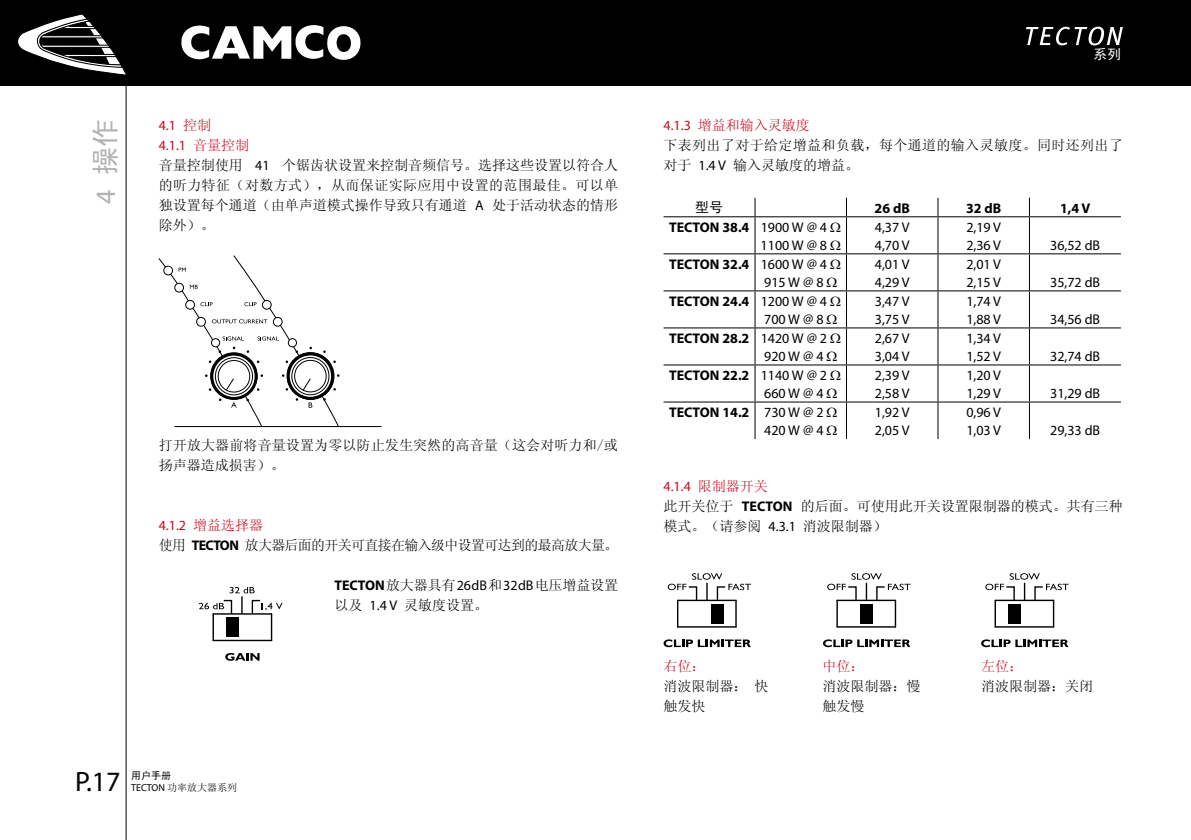
<style>
.page{position:relative;width:1191px;height:840px;background:#fff}
.page>*{position:absolute;margin:0;border:0;box-sizing:border-box;transform-origin:0 0}
.t1{font:28px "Myriad";color:#000}
.t2{font:28px "Sim Hei";color:#b1b2b4}
.t3{font:14px/18px "Myriad";color:#000}
.t4{font:14px/20px "Sim Sun";color:#000}
.t5{font:14px/20px "Sim Sun";letter-spacing:.025em;color:#000}
.t6{font:14px "Sim Sun";letter-spacing:-.04em;color:#000}
.t7{font:14px/20px "Myriad";color:#cc071e}
.t8{font:700 14px "Myriad";color:#000}
.t9{font:14px "Sim Sun";color:#cc071e}
.t10{font:14px "Sim Hei";color:#fff}
.t11{font:14px "Sim Hei";color:#000}
.t12{font:10px "Sim Sun";color:#000}
.t13{font:10px "Sim Hei";color:#000}
.s1{font-family:"Myriad"}
.s2{font-family:"Sim Sun"}
.s3{font-family:"Myriad";font-weight:700}
.s4{font-family:"Myriad";color:#cc071e}
.s5{color:#cc071e}
.s6{font-weight:700}
</style>
<div class="page">
<svg style="left:225px;top:653px;width:34px;height:7px"></svg>
<svg style="left:199px;top:586px;width:83px;height:54px"></svg>
<hr style="left:677px;top:626px;width:59px;height:1px;background:#000">
<svg style="left:663px;top:639px;width:88px;height:7px"></svg>
<svg style="left:668px;top:573px;width:83px;height:53px"></svg>
<hr style="left:836px;top:600px;width:2px;height:26px;background:#000">
<hr style="left:894px;top:600px;width:2px;height:26px;background:#000">
<hr style="left:837px;top:626px;width:58px;height:1px;background:#000">
<div style="left:860px;top:603px;width:13px;height:20px;background:#000"></div>
<svg style="left:823px;top:639px;width:87px;height:7px"></svg>
<svg style="left:827px;top:573px;width:83px;height:28px"></svg>
<hr style="left:994px;top:600px;width:2px;height:26px;background:#000">
<hr style="left:1052px;top:600px;width:2px;height:26px;background:#000">
<hr style="left:995px;top:626px;width:58px;height:1px;background:#000">
<div style="left:1008px;top:603px;width:13px;height:20px;background:#000"></div>
<svg style="left:981px;top:639px;width:87px;height:7px"></svg>
<svg style="left:985px;top:573px;width:83px;height:28px"></svg>
<hr style="left:175px;top:426px;width:206px;height:1px;background:#000">
<svg style="left:158px;top:255px;width:181px;height:172px"></svg>
<div style="left:0;top:0;width:1191px;height:85px;background:#000"></div>
<svg style="left:181px;top:25px;width:179px;height:35px"></svg>
<hr style="left:126px;top:0;width:1px;height:839px;background:#000">
<svg style="left:1026px;top:27px;width:96px;height:18px"></svg>
<svg style="left:17px;top:14px;width:109px;height:61px"></svg>
<hr style="left:663px;top:216px;width:92px;height:1px;background:#000">
<hr style="left:755px;top:216px;width:91px;height:1px;background:#000">
<hr style="left:846px;top:216px;width:92px;height:1px;background:#000">
<hr style="left:938px;top:216px;width:91px;height:1px;background:#000">
<hr style="left:1029px;top:216px;width:92px;height:1px;background:#000">
<hr style="left:663px;top:253px;width:92px;height:1px;background:#000">
<hr style="left:755px;top:253px;width:91px;height:1px;background:#000">
<hr style="left:846px;top:253px;width:92px;height:1px;background:#000">
<hr style="left:938px;top:253px;width:91px;height:1px;background:#000">
<hr style="left:1029px;top:253px;width:92px;height:1px;background:#000">
<hr style="left:663px;top:290px;width:92px;height:1px;background:#000">
<hr style="left:755px;top:290px;width:91px;height:1px;background:#000">
<hr style="left:846px;top:290px;width:92px;height:1px;background:#000">
<hr style="left:938px;top:290px;width:91px;height:1px;background:#000">
<hr style="left:1029px;top:290px;width:92px;height:1px;background:#000">
<hr style="left:663px;top:327px;width:92px;height:1px;background:#000">
<hr style="left:755px;top:327px;width:91px;height:1px;background:#000">
<hr style="left:846px;top:327px;width:92px;height:1px;background:#000">
<hr style="left:938px;top:327px;width:91px;height:1px;background:#000">
<hr style="left:1029px;top:327px;width:92px;height:1px;background:#000">
<hr style="left:663px;top:364px;width:92px;height:1px;background:#000">
<hr style="left:755px;top:364px;width:91px;height:1px;background:#000">
<hr style="left:846px;top:364px;width:92px;height:1px;background:#000">
<hr style="left:938px;top:364px;width:91px;height:1px;background:#000">
<hr style="left:1029px;top:364px;width:92px;height:1px;background:#000">
<hr style="left:663px;top:401px;width:92px;height:1px;background:#000">
<hr style="left:755px;top:401px;width:91px;height:1px;background:#000">
<hr style="left:846px;top:401px;width:92px;height:1px;background:#000">
<hr style="left:938px;top:401px;width:91px;height:1px;background:#000">
<hr style="left:1029px;top:401px;width:92px;height:1px;background:#000">
<svg style="left:754px;top:198px;width:1px;height:18px"></svg>
<svg style="left:846px;top:198px;width:1px;height:18px"></svg>
<svg style="left:937px;top:198px;width:1px;height:18px"></svg>
<svg style="left:1029px;top:198px;width:1px;height:18px"></svg>
<hr style="left:754px;top:217px;width:1px;height:36px;background:#000">
<hr style="left:846px;top:217px;width:1px;height:36px;background:#000">
<hr style="left:937px;top:217px;width:1px;height:36px;background:#000">
<hr style="left:1029px;top:217px;width:1px;height:36px;background:#000">
<hr style="left:754px;top:254px;width:1px;height:36px;background:#000">
<hr style="left:846px;top:254px;width:1px;height:36px;background:#000">
<hr style="left:937px;top:254px;width:1px;height:36px;background:#000">
<hr style="left:1029px;top:254px;width:1px;height:36px;background:#000">
<hr style="left:754px;top:291px;width:1px;height:36px;background:#000">
<hr style="left:846px;top:291px;width:1px;height:36px;background:#000">
<hr style="left:937px;top:291px;width:1px;height:36px;background:#000">
<hr style="left:1029px;top:291px;width:1px;height:36px;background:#000">
<hr style="left:754px;top:328px;width:1px;height:36px;background:#000">
<hr style="left:846px;top:328px;width:1px;height:36px;background:#000">
<hr style="left:937px;top:328px;width:1px;height:36px;background:#000">
<hr style="left:1029px;top:328px;width:1px;height:36px;background:#000">
<hr style="left:754px;top:365px;width:1px;height:36px;background:#000">
<hr style="left:846px;top:365px;width:1px;height:36px;background:#000">
<hr style="left:937px;top:365px;width:1px;height:36px;background:#000">
<hr style="left:1029px;top:365px;width:1px;height:36px;background:#000">
<hr style="left:754px;top:402px;width:1px;height:37px;background:#000">
<hr style="left:846px;top:402px;width:1px;height:37px;background:#000">
<hr style="left:937px;top:402px;width:1px;height:37px;background:#000">
<hr style="left:1029px;top:402px;width:1px;height:37px;background:#000">
<h1 class="t2" style="left:91px;top:203px;width:86px;rotate:-90deg"><span class="s1">4</span> 操作</h1>
<p class="t7" style="left:159px;top:115px;width:92px">4.1 <span class="s2">控制<br></span>4.1 .1 <span class="s2">音量控制</span></p>
<p class="t4" style="left:159px;top:155px;width:461px;text-align:justify">音量控制使用 <span class="s1">41</span> 个锯齿状设置来控制音频信号。选择这些设置以符合人的听力特征（对数方式），从而保证实际应用中设置的范围最佳。可以单独设置每个通道（由单声道模式操作导致只有通道 <span class="s1">A</span> 处于活动状态的情形除外）。</p>
<p class="t4" style="left:159px;top:435px;width:461px">打开放大器前将音量设置为零以防止发生突然的高音量（这会对听力和/或扬声器造成损害）。</p>
<p class="t7" style="left:159px;top:515px;width:106px">4.1 .2 <span class="s2">增益选择器</span></p>
<p class="t6" style="left:159px;top:538px;width:461px">使用 <span class="s3">TECTON</span> 放大器后面的开关可直接在输入级中设置可达到的最高放大量。</p>
<p class="t4" style="left:334px;top:575px;width:285px"><span class="s3">TECTON</span> 放大器具有 <span class="s1">26 dB</span> 和 <span class="s1">32 dB</span> 电压增益设置以及 <span class="s1">1 .4 V</span> 灵敏度设置。</p>
<p class="t13" style="left:131px;top:770px;width:41px">用户手册</p>
<h1 class="t1" style="left:75px;top:767px;width:47px">P.1 7</h1>
<p class="t12" style="left:131px;top:782px;width:107px"><span class="s1">TECTON</span> 功率放大器系列</p>
<p class="t10" style="left:1093px;top:47px;width:29px">系列</p>
<p class="t5" style="left:663px;top:115px;width:461px"><span class="s4">4.1 .3</span> <span class="s5">增益和输入灵敏度<br></span>下表列出了对于给定增益和负载，每个通道的输入灵敏度。同时还列出了对于 <span class="s1">1 .4 V</span> 输入灵敏度的增益。</p>
<p class="t11" style="left:695px;top:199px;width:29px">型号</p>
<p class="t8" style="left:874px;top:200px;width:37px">26 dB</p>
<p class="t8" style="left:966px;top:200px;width:37px">32 dB</p>
<p class="t8" style="left:1060px;top:200px;width:32px">1,4 V</p>
<p class="t3" style="left:669px;top:218px;width:159px;text-align:right"><span class="s6">TECTON 38.4</span> 1 900 W @ 4<br>11 00 W @ 8</p>
<p class="t3" style="left:875px;top:218px;width:36px">4,37 V<br>4,70 V</p>
<p class="t3" style="left:966px;top:218px;width:36px">2,1 9 V<br>2,36 V</p>
<p class="t3" style="left:1050px;top:236px;width:52px">36,52 dB</p>
<p class="t3" style="left:669px;top:255px;width:159px;text-align:right"><span class="s6">TECTON 32.4</span> 1 600 W @ 4<br>915 W @ 8</p>
<p class="t3" style="left:875px;top:255px;width:36px">4,01 V<br>4,29 V</p>
<p class="t3" style="left:966px;top:255px;width:36px">2,01 V<br>2,1 5 V</p>
<p class="t3" style="left:669px;top:292px;width:159px;text-align:right"><span class="s6">TECTON 24.4</span> 1 200 W @ 4<br>700 W @ 8</p>
<p class="t3" style="left:875px;top:292px;width:36px">3,47 V<br>3,75 V</p>
<p class="t3" style="left:966px;top:292px;width:36px">1 ,74 V<br>1 ,88 V</p>
<p class="t3" style="left:669px;top:329px;width:159px;text-align:right"><span class="s6">TECTON 28.2</span> 1 420 W @ 2<br>920 W @ 4</p>
<p class="t3" style="left:875px;top:329px;width:36px">2,67 V<br>3,04 V</p>
<p class="t3" style="left:966px;top:329px;width:36px">1 ,34 V<br>1 ,52 V</p>
<p class="t3" style="left:669px;top:366px;width:159px;text-align:right"><span class="s6">TECTON 22.2</span> 11 40 W @ 2<br>660 W @ 4</p>
<p class="t3" style="left:875px;top:366px;width:36px">2,39 V<br>2,58 V</p>
<p class="t3" style="left:966px;top:366px;width:36px">1 ,20 V<br>1 ,29 V</p>
<p class="t3" style="left:669px;top:403px;width:156px;text-align:right"><span class="s6">TECTON 14.2</span> 730 W @ 2<br>420 W @ 4</p>
<p class="t3" style="left:875px;top:403px;width:36px">1 ,92 V<br>2,05 V</p>
<p class="t3" style="left:966px;top:403px;width:36px">0,96 V<br>1 ,03 V</p>
<p class="t3" style="left:1050px;top:273px;width:52px">35,72 dB</p>
<p class="t3" style="left:1050px;top:310px;width:52px">34,56 dB</p>
<p class="t3" style="left:1050px;top:347px;width:52px">32,74 dB</p>
<p class="t3" style="left:1050px;top:384px;width:52px">31 ,29 dB</p>
<p class="t3" style="left:1050px;top:421px;width:52px">29,33 dB</p>
<p class="t7" style="left:663px;top:477px;width:106px">4.1 .4 <span class="s2">限制器开关</span></p>
<p class="t4" style="left:663px;top:496px;width:461px">此开关位于 <span class="s3">TECTON</span> 的后面。可使用此开关设置限制器的模式。共有三种模式。（请参阅 <span class="s1">4.3.1</span> 消波限制器）</p>
<p class="t9" style="left:663px;top:659px;width:43px">右位：</p>
<p class="t9" style="left:822px;top:659px;width:43px">中位：</p>
<p class="t9" style="left:981px;top:659px;width:43px">左位：</p>
<p class="t4" style="left:663px;top:676px;width:106px">消波限制器： 快</p>
<p class="t4" style="left:822px;top:676px;width:99px">消波限制器：慢</p>
<p class="t4" style="left:981px;top:676px;width:113px">消波限制器：关闭</p>
<p class="t4" style="left:663px;top:696px;width:43px">触发快</p>
<p class="t4" style="left:822px;top:696px;width:43px">触发慢</p>
</div>
